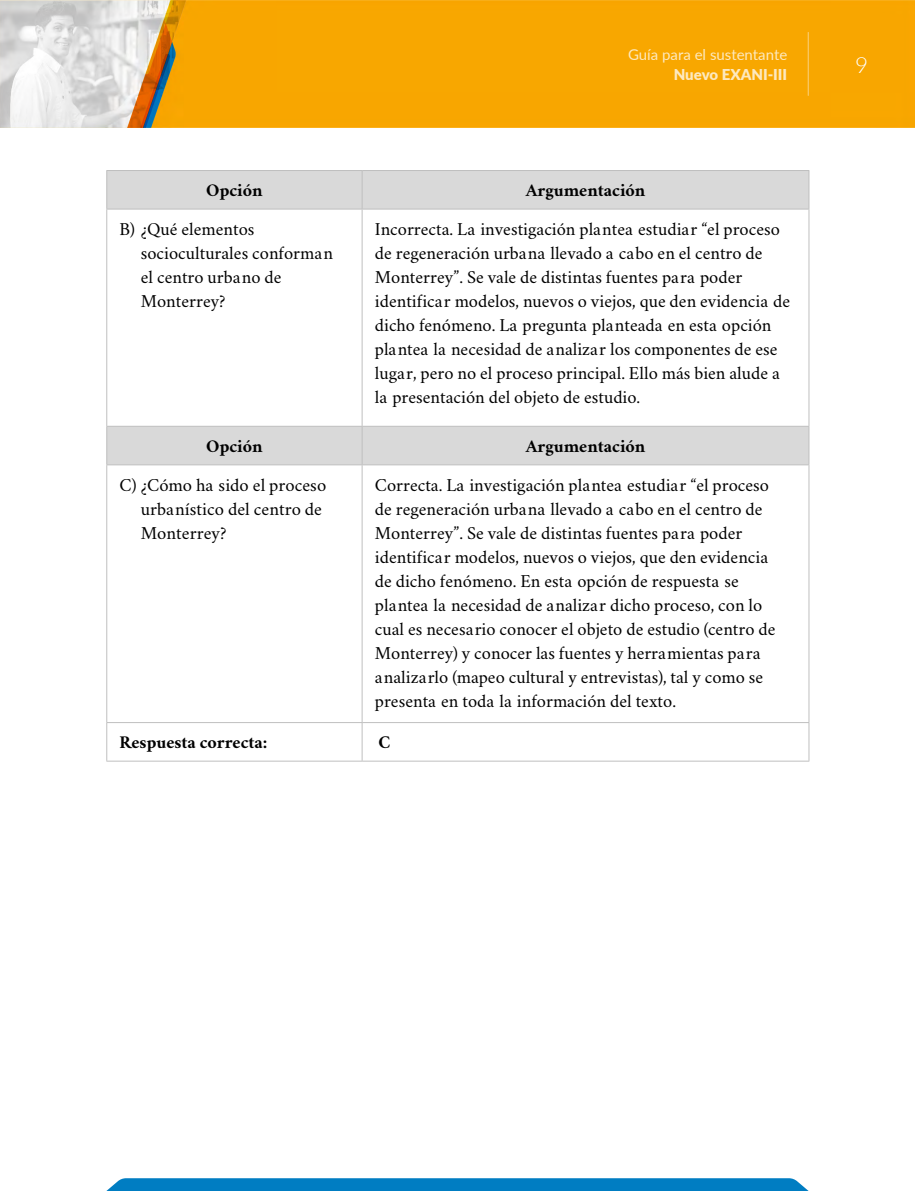
<style>
.page{position:relative;width:915px;height:1191px;background:#fff}
.page>*{position:absolute;margin:0;border:0;box-sizing:border-box;transform-origin:0 0}
.t1{font:300 22.5px "Lato";color:#fff}
.t2{font:18px/24px "Crimson";color:#000}
.t3{font:700 18px "Crimson";color:#000}
.t4{font:15px "Lato";color:#fff}
.t5{font:900 15px "Lato";color:#fff}
</style>
<div class="page">
<img style="left:0;top:0;width:914px;height:128px">
<hr style="left:807px;top:32px;width:1px;height:63px;background:#fff">
<svg style="left:106px;top:1178px;width:702px;height:13px"></svg>
<svg style="left:107px;top:171px;width:701px;height:293px"></svg>
<hr style="left:808px;top:209px;width:1px;height:217px;background:#bfbfbf">
<hr style="left:808px;top:465px;width:1px;height:257px;background:#bfbfbf">
<hr style="left:106px;top:722px;width:256px;height:1px;background:#bfbfbf">
<hr style="left:362px;top:722px;width:447px;height:1px;background:#bfbfbf">
<hr style="left:808px;top:723px;width:1px;height:37px;background:#bfbfbf">
<hr style="left:362px;top:760px;width:447px;height:1px;background:#bfbfbf">
<hr style="left:361px;top:171px;width:1px;height:38px;background:#bfbfbf">
<hr style="left:106px;top:209px;width:1px;height:217px;background:#bfbfbf">
<hr style="left:361px;top:209px;width:1px;height:217px;background:#bfbfbf">
<hr style="left:361px;top:427px;width:1px;height:37px;background:#bfbfbf">
<hr style="left:106px;top:465px;width:1px;height:257px;background:#bfbfbf">
<hr style="left:361px;top:465px;width:1px;height:257px;background:#bfbfbf">
<hr style="left:106px;top:723px;width:1px;height:37px;background:#bfbfbf">
<hr style="left:361px;top:723px;width:1px;height:37px;background:#bfbfbf">
<hr style="left:106px;top:760px;width:256px;height:1px;background:#bfbfbf">
<hr style="left:106px;top:170px;width:256px;height:1px;background:#bfbfbf">
<hr style="left:106px;top:171px;width:1px;height:38px;background:#bfbfbf">
<hr style="left:362px;top:170px;width:447px;height:1px;background:#bfbfbf">
<hr style="left:808px;top:171px;width:1px;height:38px;background:#bfbfbf">
<hr style="left:106px;top:209px;width:256px;height:1px;background:#bfbfbf">
<hr style="left:362px;top:209px;width:447px;height:1px;background:#bfbfbf">
<hr style="left:106px;top:426px;width:256px;height:1px;background:#bfbfbf">
<hr style="left:106px;top:427px;width:1px;height:37px;background:#bfbfbf">
<hr style="left:362px;top:426px;width:447px;height:1px;background:#bfbfbf">
<hr style="left:808px;top:427px;width:1px;height:37px;background:#bfbfbf">
<hr style="left:106px;top:464px;width:256px;height:1px;background:#bfbfbf">
<hr style="left:362px;top:464px;width:447px;height:1px;background:#bfbfbf">
<p class="t4" style="left:627px;top:44px;width:161px">Guía para el sustentante</p>
<p class="t5" style="left:673px;top:63px;width:115px">Nuevo EXANI-III</p>
<p class="t3" style="left:206px;top:177px;width:58px">Opción</p>
<p class="t3" style="left:525px;top:177px;width:121px">Argumentación</p>
<p class="t2" style="left:141px;top:216px;width:194px;text-indent:-21px">B) ¿Qué elementos socioculturales conforman el centro urbano de<br>Monterrey?</p>
<p class="t2" style="left:375px;top:216px;width:417px">Incorrecta. La investigación plantea estudiar “el proceso de regeneración urbana llevado a cabo en el centro de Monterrey”. Se vale de distintas fuentes para poder identificar modelos, nuevos o viejos, que den evidencia de dicho fenómeno. La pregunta planteada en esta opción plantea la necesidad de analizar los componentes de ese lugar, pero no el proceso principal. Ello más bien alude a la presentación del objeto de estudio.</p>
<p class="t3" style="left:206px;top:432px;width:58px">Opción</p>
<p class="t3" style="left:525px;top:432px;width:121px">Argumentación</p>
<p class="t2" style="left:141px;top:472px;width:187px;text-indent:-21px">C) ¿Cómo ha sido el proceso urbanístico del centro de<br>Monterrey?</p>
<p class="t2" style="left:375px;top:472px;width:402px">Correcta. La investigación plantea estudiar “el proceso de regeneración urbana llevado a cabo en el centro de Monterrey”. Se vale de distintas fuentes para poder identificar modelos, nuevos o viejos, que den evidencia de dicho fenómeno. En esta opción de respuesta se plantea la necesidad de analizar dicho proceso, con lo cual es necesario conocer el objeto de estudio (centro de Monterrey) y conocer las fuentes y herramientas para analizarlo (mapeo cultural y entrevistas), tal y como se presenta en toda la información del texto.</p>
<p class="t3" style="left:119px;top:729px;width:149px">Respuesta correcta:</p>
<p class="t3" style="left:378px;top:729px;width:13px">C</p>
<p class="t1" style="left:854px;top:49px;width:15px">9</p>
</div>
